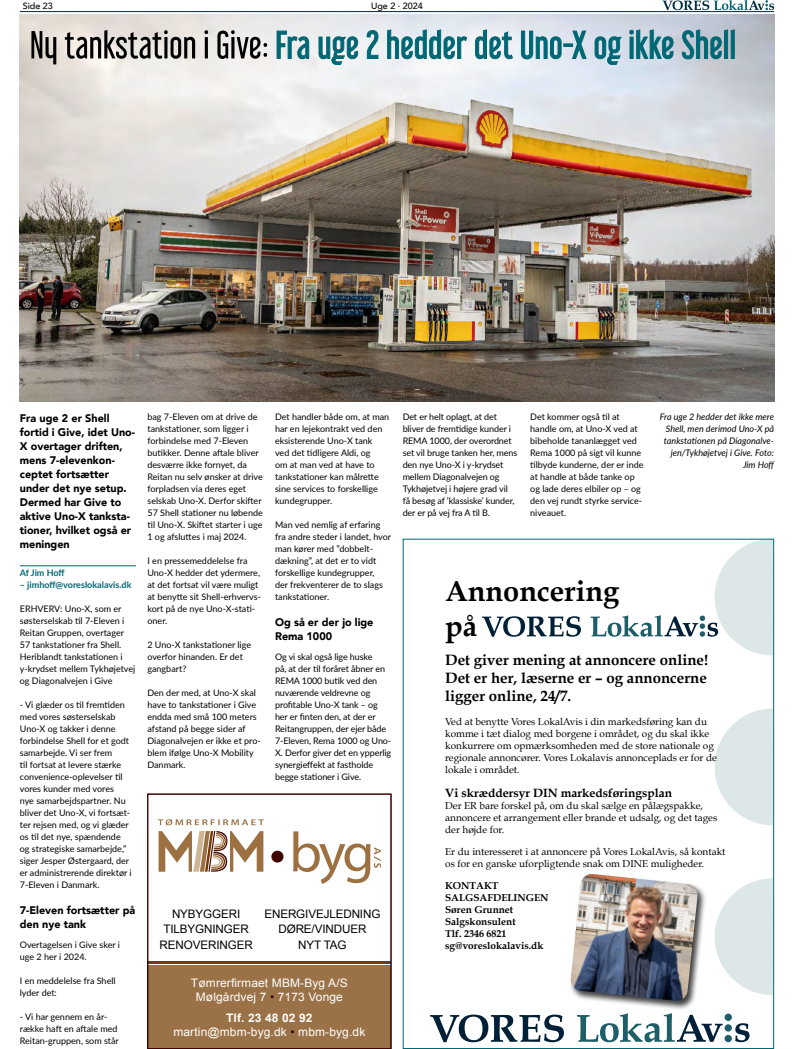
<style>
.page{position:relative;width:794px;height:1049px;background:#fff}
.page>*{position:absolute;margin:0;border:0;box-sizing:border-box;transform-origin:0 0}
.t1{font:700 29px/34.8px "Book Antiqua";color:#000}
.t2{font:700 15px/18px "Book Antiqua";color:#000;text-align:justify}
.t3{font:700 12px "Book Antiqua";color:#000}
.t4{font:11.7px/13.7px "Arial";letter-spacing:.01em;color:#fff;text-align:center}
.t5{font:11.7px/15.6px "Arial";letter-spacing:-.01em;color:#000;text-align:center}
.t6{font:900 11px/14px "Avenir";color:#000}
.t7{font:10px/12px "Book Antiqua";color:#000}
.t8{font:700 10px/12px "Book Antiqua";color:#000}
.t9{font:9px/12px "Lato";color:#000}
.t10{font:italic 9px/12px "Lato";color:#000;text-align:right}
.t11{font:700 9px "Lato";color:#006774}
.t12{font:500 9px "Avenir";color:#000}
.s1{color:#360000}
.s2{font-weight:700}
</style>
<div class="page">
<hr style="left:20px;top:11px;width:754px;height:1px;background:#002a3e">
<svg style="left:662px;top:0;width:112px;height:10px"></svg>
<svg style="left:714px;top:878px;width:58px;height:117px"></svg>
<svg style="left:714px;top:708px;width:58px;height:117px"></svg>
<svg style="left:430px;top:1014px;width:134px;height:28px"></svg>
<svg style="left:577px;top:1013px;width:172px;height:29px"></svg>
<svg style="left:482px;top:616px;width:99px;height:21px"></svg>
<svg style="left:590px;top:539px;width:184px;height:116px"></svg>
<div style="left:569px;top:872px;width:138px;height:138px;background:#000;opacity:.75"></div>
<img style="left:570px;top:874px;width:128px;height:127px">
<div style="left:147px;top:965px;width:244px;height:84px;background:#9b7247"></div>
<hr style="left:147px;top:961px;width:244px;height:3px;background:#6d3c19">
<div style="left:271px;top:851px;width:12px;height:11px;background:#410000;border-radius:50%"></div>
<svg style="left:158px;top:819px;width:106px;height:53px"></svg>
<svg style="left:293px;top:831px;width:88px;height:53px"></svg>
<div style="left:147px;top:794px;width:244px;height:255px;border:1px solid #400100"></div>
<hr style="left:20px;top:565px;width:116px;height:1px;background:#006774">
<img style="left:20px;top:14px;width:754px;height:387px">
<svg style="left:277px;top:30px;width:457px;height:35px;background:#8fb7c0"></svg>
<svg style="left:31px;top:30px;width:236px;height:34px;background:#a8a4a1"></svg>
<p class="t12" style="left:23px;top:-2px;width:32px">Side 23</p>
<p class="t12" style="left:371px;top:-2px;width:53px">Uge 2 · 2024</p>
<p class="t6" style="left:20px;top:411px;width:117px">Fra uge 2 er Shell fortid i Give, idet Uno-<br>X overtager driften, mens 7-elevenkon&shy;ceptet fortsætter under det nye setup.<br>Dermed har Give to aktive Uno-X tanksta&shy;tioner, hvilket også er meningen</p>
<p class="t11" style="left:20px;top:566px;width:46px">Af Jim Hoff</p>
<p class="t11" style="left:20px;top:578px;width:113px">– jimhoff@voreslokalavis.dk</p>
<p class="t9" style="left:20px;top:602px;width:117px">ERHVERV: Uno-X, som er søsterselskab til 7-Eleven i<br>Reitan Gruppen, overtager<br>57 tankstationer fra Shell.<br>Heriblandt tankstationen i y-krydset mellem Tykhøjetvej og Diagonalvejen i Give</p>
<p class="t9" style="left:20px;top:698px;width:113px">- Vi glæder os til fremtiden med vores søsterselskab<br>Uno-X og takker i denne forbindelse Shell for et godt samarbejde. Vi ser frem<br>til fortsat at levere stærke convenience-oplevelser til vores kunder med vores<br>nye samarbejdspartner. Nu bliver det Uno-X, vi fortsæt&shy;ter rejsen med, og vi glæder os til det nye, spændende og strategiske samarbejde,” siger Jesper Østergaard, der er administrerende direktør i<br>7-Eleven i Danmark.</p>
<p class="t6" style="left:20px;top:903px;width:117px">7-Eleven fortsætter på den nye tank</p>
<p class="t9" style="left:20px;top:938px;width:102px">Overtagelsen i Give sker i uge 2 her i 2024.</p>
<p class="t9" style="left:20px;top:974px;width:97px">I en meddelelse fra Shell lyder det:</p>
<p class="t9" style="left:20px;top:1010px;width:101px">- Vi har gennem en år&shy;række haft en aftale med<br>Reitan-gruppen, som står</p>
<p class="t9" style="left:147px;top:410px;width:117px">bag 7-Eleven om at drive de tankstationer, som ligger i forbindelse med 7-Eleven butikker. Denne aftale bliver desværre ikke fornyet, da<br>Reitan nu selv ønsker at drive forpladsen via deres eget selskab Uno-X. Derfor skifter<br>57 Shell stationer nu løbende til Uno-X. Skiftet starter i uge<br>1 og afsluttes i maj 2024.</p>
<p class="t9" style="left:147px;top:554px;width:115px">I en pressemeddelelse fra<br>Uno-X hedder det ydermere, at det fortsat vil være muligt at benytte sit Shell-erhvervs&shy;kort på de nye Uno-X-stati&shy;oner.</p>
<p class="t9" style="left:147px;top:638px;width:105px">2 Uno-X tankstationer lige overfor hinanden. Er det gangbart?</p>
<p class="t9" style="left:147px;top:686px;width:115px">Den der med, at Uno-X skal have to tankstationer i Give endda med små 100 meters afstand på begge sider af<br>Diagonalvejen er ikke et pro&shy;blem ifølge Uno-X Mobility<br>Danmark.</p>
<p class="t9" style="left:275px;top:410px;width:116px">Det handler både om, at man har en lejekontrakt ved den eksisterende Uno-X tank<br>ved det tidligere Aldi, og<br>om at man ved at have to tankstationer kan målrette sine services to forskellige kundegrupper.</p>
<p class="t9" style="left:275px;top:518px;width:118px">Man ved nemlig af erfaring fra andre steder i landet, hvor man kører med ”dobbelt&shy;dækning”, at det er to vidt forskellige kundegrupper,<br>der frekventerer de to slags tankstationer.</p>
<p class="t6" style="left:275px;top:615px;width:100px">Og så er der jo lige<br>Rema 1000</p>
<p class="t9" style="left:275px;top:650px;width:118px">Og vi skal også lige huske<br>på, at der til foråret åbner en<br>REMA 1000 butik ved den nuværende veldrevne og profitable Uno-X tank – og her er finten den, at der er<br>Reitangruppen, der ejer både<br>7-Eleven, Rema 1000 og Uno-<br>X. Derfor giver det en ypperlig synergieffekt at fastholde begge stationer i Give.</p>
<p class="t5" style="left:160px;top:906px;width:95px">NYBYGGERI<br>TILBYGNINGER<br>RENOVERINGER</p>
<p class="t5" style="left:264px;top:906px;width:117px">ENERGIVEJLEDNING<br>DØRE/VINDUER<br>NYT TAG</p>
<p class="t4" style="left:191px;top:976px;width:158px">Tømrerfirmaet MBM-Byg A/S<br>Mølgårdvej 7 <span class="s1">•</span> 7173 Vonge</p>
<p class="t4" style="left:173px;top:1011px;width:193px"><span class="s2">Tlf. 23 48 02 92 </span>martin@mbm-byg.dk <span class="s1">•</span> mbm-byg.dk</p>
<p class="t9" style="left:403px;top:410px;width:116px">Det er helt oplagt, at det bliver de fremtidige kunder i<br>REMA 1000, der overordnet set vil bruge tanken her, mens den nye Uno-X i y-krydset mellem Diagonalvejen og<br>Tykhøjetvej i højere grad vil få besøg af ’klassiske’ kunder, der er på vej fra A til B.</p>
<p class="t9" style="left:530px;top:410px;width:115px">Det kommer også til at handle om, at Uno-X ved at bibeholde tananlægget ved<br>Rema 1000 på sigt vil kunne tilbyde kunderne, der er inde at handle at både tanke op og lade deres elbiler op – og den vej rundt styrke service&shy;niveauet.</p>
<p class="t10" style="left:660px;top:410px;width:116px">Fra uge 2 hedder det ikke mere<br>Shell, men derimod Uno-X på tankstationen på Diagonalve&shy;jen/Tykhøjetvej i Give. Foto:<br>Jim Hoff</p>
<h1 class="t1" style="left:445px;top:574px;width:176px">Annoncering på</h1>
<h2 class="t2" style="left:445px;top:651px;width:264px">Det giver mening at annoncere online!<br>Det er her, læserne er – og annoncerne ligger online, 24/7.</h2>
<p class="t7" style="left:445px;top:715px;width:273px">Ved at benytte Vores LokalAvis i din markedsføring kan du komme i tæt dialog med borgene i området, og du skal ikke konkurrere om opmærksomheden med de store nationale og regionale annoncører. Vores Lokalavis annonceplads er for de lokale i området.</p>
<h3 class="t3" style="left:445px;top:786px;width:228px">Vi skræddersyr DIN markedsføringsplan</h3>
<p class="t7" style="left:445px;top:800px;width:274px">Der ER bare forskel på, om du skal sælge en pålægspakke, annoncere et arrangement eller brande et udsalg, og det tages der højde for.</p>
<p class="t7" style="left:445px;top:846px;width:282px">Er du interesseret i at annoncere på Vores LokalAvis, så kontakt os for en ganske uforpligtende snak om DINE muligheder.</p>
<p class="t8" style="left:445px;top:880px;width:105px">KONTAKT<br>SALGSAFDELINGEN<br>Søren Grunnet<br>Salgskonsulent<br>Tlf. 2346 6821 sg@voreslokalavis.dk</p>
</div>
